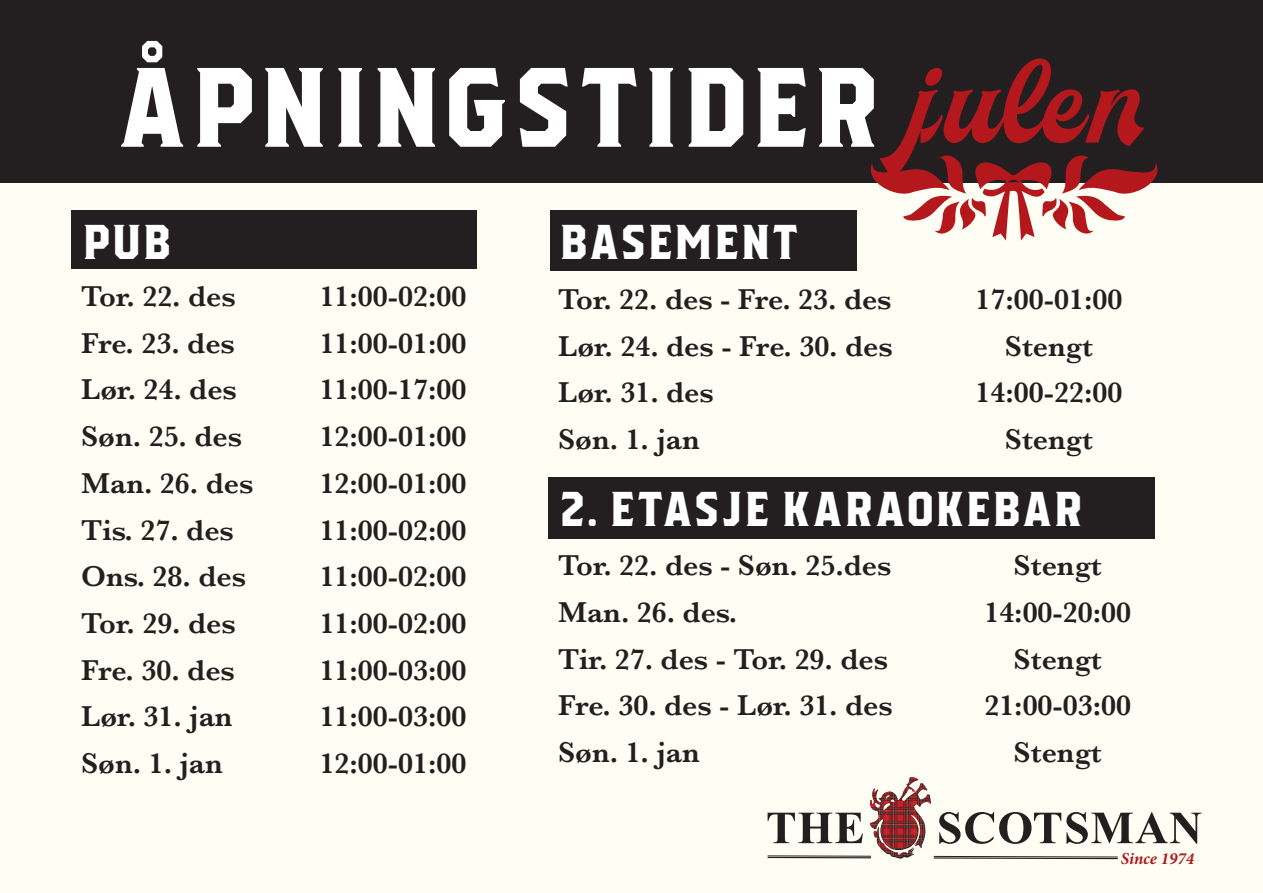
<style>
.page{position:relative;width:1263px;height:893px;background:#fffef4}
.page>*{position:absolute;margin:0;border:0;box-sizing:border-box;transform-origin:0 0}
.t1{font:112.65px "Herchey Serif";letter-spacing:-.02em;color:#fff}
.t2{font:48.75px "Herchey Serif";letter-spacing:-.025em;color:#fff}
.t3{font:600 29.85px "Baskerville";color:#231f20}
.t4{font:italic 700 16.95px "Minion Pro";letter-spacing:-.005em;color:#b0191d}
.s1{font-family:"Herchey";font-size:141.75px;color:#231f20}
</style>
<div class="page">
<div style="left:551px;top:210px;width:306px;height:61px;background:#231f20"></div>
<div style="left:0;top:0;width:1263px;height:183px;background:#231f20"></div>
<div style="left:71px;top:210px;width:405px;height:59px;background:#231f20"></div>
<div style="left:548px;top:477px;width:606px;height:61px;background:#231f20"></div>
<svg style="left:767px;top:813px;width:96px;height:30px"></svg>
<hr style="left:767px;top:856px;width:104px;height:1px;background:#231f20">
<hr style="left:767px;top:857px;width:104px;height:1px;background:#231f20">
<svg style="left:869px;top:777px;width:332px;height:83px"></svg>
<svg style="left:870px;top:155px;width:288px;height:86px"></svg>
<p class="t1" style="left:116px;top:41px;width:1033px">ÅPNINGSTIDER <span class="s1">julen</span></p>
<p class="t2" style="left:81px;top:214px;width:94px">PUB</p>
<p class="t3" style="left:81px;top:275px;width:156px">Tor. 22. des</p>
<p class="t3" style="left:320px;top:275px;width:148px">11:00-02:00</p>
<p class="t3" style="left:81px;top:322px;width:155px">Fre. 23. des</p>
<p class="t3" style="left:320px;top:322px;width:148px">11:00-01:00</p>
<p class="t3" style="left:81px;top:369px;width:157px">Lør. 24. des</p>
<p class="t3" style="left:320px;top:369px;width:148px">11:00-17:00</p>
<p class="t3" style="left:81px;top:416px;width:162px">Søn. 25. des</p>
<p class="t3" style="left:320px;top:416px;width:148px">12:00-01:00</p>
<p class="t3" style="left:81px;top:462px;width:174px">Man. 26. des</p>
<p class="t3" style="left:320px;top:462px;width:148px">12:00-01:00</p>
<p class="t3" style="left:81px;top:509px;width:154px">Tis. 27. des</p>
<p class="t3" style="left:320px;top:509px;width:148px">11:00-02:00</p>
<p class="t3" style="left:81px;top:556px;width:166px">Ons. 28. des</p>
<p class="t3" style="left:320px;top:556px;width:148px">11:00-02:00</p>
<p class="t3" style="left:81px;top:602px;width:156px">Tor. 29. des</p>
<p class="t3" style="left:320px;top:602px;width:148px">11:00-02:00</p>
<p class="t3" style="left:81px;top:649px;width:155px">Fre. 30. des</p>
<p class="t3" style="left:320px;top:649px;width:148px">11:00-03:00</p>
<p class="t3" style="left:81px;top:696px;width:153px">Lør. 31. jan</p>
<p class="t3" style="left:320px;top:696px;width:148px">11:00-03:00</p>
<p class="t3" style="left:81px;top:742px;width:143px">Søn. 1. jan</p>
<p class="t3" style="left:320px;top:742px;width:148px">12:00-01:00</p>
<p class="t2" style="left:558px;top:214px;width:243px">BASEMENT</p>
<p class="t3" style="left:558px;top:278px;width:335px">Tor. 22. des - Fre. 23. des</p>
<p class="t3" style="left:976px;top:278px;width:148px">17:00-01:00</p>
<p class="t3" style="left:558px;top:325px;width:336px">Lør. 24. des - Fre. 30. des</p>
<p class="t3" style="left:1005px;top:325px;width:90px">Stengt</p>
<p class="t3" style="left:558px;top:372px;width:157px">Lør. 31. des</p>
<p class="t3" style="left:976px;top:372px;width:148px">14:00-22:00</p>
<p class="t3" style="left:558px;top:418px;width:143px">Søn. 1. jan</p>
<p class="t3" style="left:1005px;top:418px;width:90px">Stengt</p>
<p class="t2" style="left:558px;top:480px;width:528px">2. ETASJE KARAOKEBAR</p>
<p class="t3" style="left:558px;top:544px;width:335px">Tor. 22. des - Søn. 25.des</p>
<p class="t3" style="left:1014px;top:544px;width:90px">Stengt</p>
<p class="t3" style="left:558px;top:591px;width:181px">Man. 26. des.</p>
<p class="t3" style="left:984px;top:591px;width:148px">14:00-20:00</p>
<p class="t3" style="left:558px;top:638px;width:331px">Tir. 27. des - Tor. 29. des</p>
<p class="t3" style="left:1014px;top:638px;width:90px">Stengt</p>
<p class="t3" style="left:558px;top:685px;width:336px">Fre. 30. des - Lør. 31. des</p>
<p class="t3" style="left:984px;top:685px;width:148px">21:00-03:00</p>
<p class="t3" style="left:558px;top:731px;width:143px">Søn. 1. jan</p>
<p class="t3" style="left:1014px;top:731px;width:90px">Stengt</p>
<p class="t4" style="left:1121px;top:846px;width:75px">Since 1974</p>
</div>
